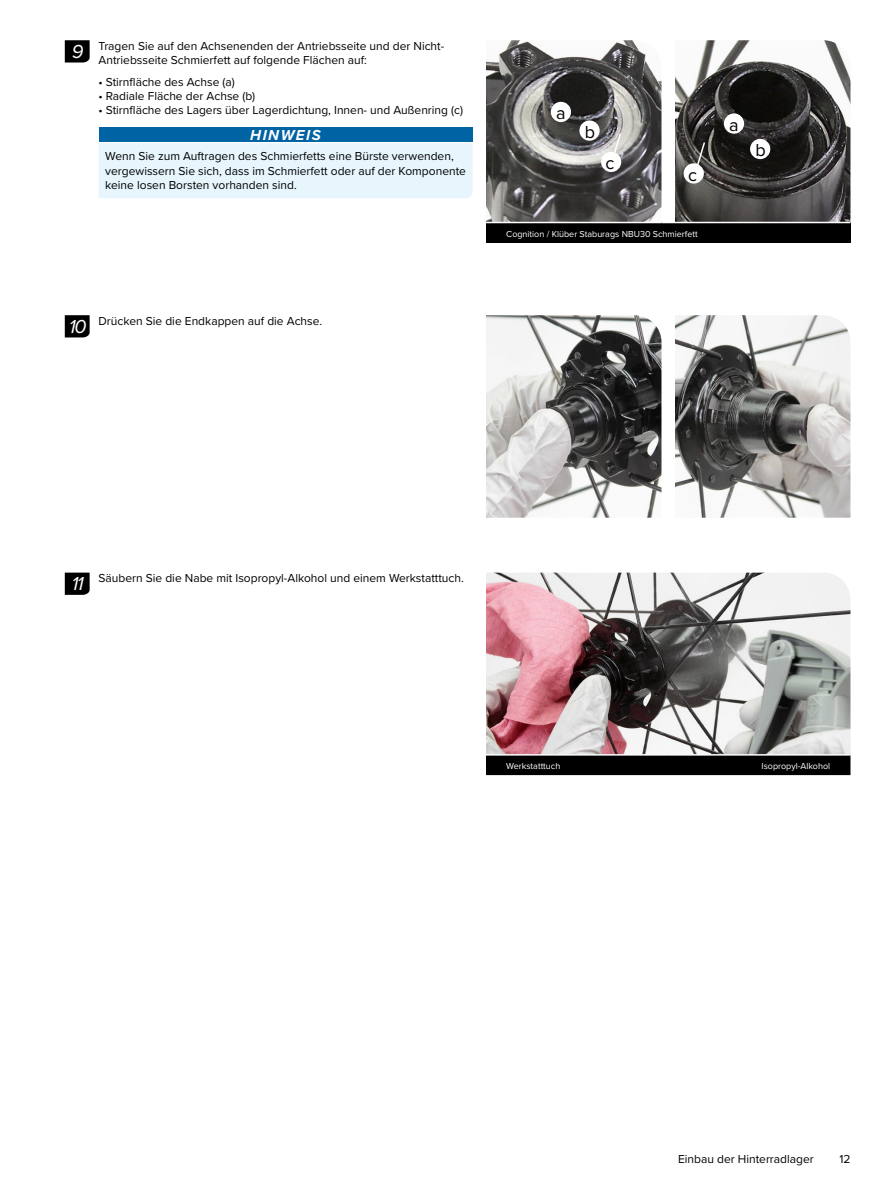
<style>
.page{position:relative;width:891px;height:1188px;background:#fff}
.page>*{position:absolute;margin:0;border:0;box-sizing:border-box;transform-origin:0 0}
.t1{font:italic 19.5px "Proxima Nova";color:#fff}
.t2{font:18px "Proxima Nova";color:#000}
.Signal_Word_left_indent-_NOTICE{font:italic 700 15px "Proxima Nova";letter-spacing:.1em;color:#fff}
.Normal_Text_-_Right_Indent_3_5{font:12px/14.4px "Proxima Nova";color:#000}
.Signal_Word_Text_-_NOTICE_Blue_Shaded_In{font:12px/14.4px "Proxima Nova";color:#000}
.Picture_Caption_left{font:9px "Proxima Nova";color:#fff}
.Picture_Caption_right{font:9px "Proxima Nova";color:#fff}
</style>
<div class="page">
<div style="left:99px;top:127px;width:373px;height:15px;background:#0063a4"></div>
<div style="left:99px;top:143px;width:373px;height:55px;background:#e7f6fd"></div>
<svg style="left:65px;top:40px;width:25px;height:23px"></svg>
<div style="left:486px;top:223px;width:364px;height:20px;background:#000"></div>
<img style="left:486px;top:40px;width:176px;height:182px">
<img style="left:675px;top:40px;width:175px;height:182px">
<div style="left:551px;top:102px;width:20px;height:20px;background:#fff;border-radius:50%"></div>
<div style="left:579px;top:120px;width:21px;height:21px;background:#fff;border-radius:50%"></div>
<div style="left:601px;top:152px;width:20px;height:20px;background:#fff;border-radius:50%"></div>
<svg style="left:612px;top:132px;width:10px;height:26px"></svg>
<div style="left:724px;top:113px;width:20px;height:21px;background:#fff;border-radius:50%"></div>
<div style="left:684px;top:163px;width:20px;height:21px;background:#fff;border-radius:50%"></div>
<div style="left:750px;top:139px;width:20px;height:20px;background:#fff;border-radius:50%"></div>
<svg style="left:696px;top:141px;width:10px;height:27px"></svg>
<svg style="left:65px;top:315px;width:25px;height:22px"></svg>
<img style="left:486px;top:315px;width:176px;height:203px">
<img style="left:675px;top:315px;width:175px;height:203px">
<svg style="left:65px;top:573px;width:25px;height:22px"></svg>
<div style="left:486px;top:756px;width:364px;height:19px;background:#000"></div>
<img style="left:486px;top:573px;width:364px;height:181px">
<p class="t1" style="left:72px;top:37px;width:13px">9</p>
<p class="Normal_Text_-_Right_Indent_3_5" style="left:99px;top:38px;width:347px">Tragen Sie auf den Achsenenden der Antriebsseite und der Nicht-<br>Antriebsseite Schmierfett auf folgende Flächen auf:</p>
<p class="Normal_Text_-_Right_Indent_3_5" style="left:99px;top:74px;width:138px">• Stirnfläche des Achse (a)</p>
<p class="Normal_Text_-_Right_Indent_3_5" style="left:99px;top:88px;width:158px">• Radiale Fläche der Achse (b)</p>
<p class="Normal_Text_-_Right_Indent_3_5" style="left:99px;top:103px;width:366px">• Stirnfläche des Lagers über Lagerdichtung, Innen- und Außenring (c)</p>
<p class="Signal_Word_left_indent-_NOTICE" style="left:250px;top:124px;width:72px">HINWEIS</p>
<p class="Signal_Word_Text_-_NOTICE_Blue_Shaded_In" style="left:105px;top:149px;width:362px">Wenn Sie zum Auftragen des Schmierfetts eine Bürste verwenden, vergewissern Sie sich, dass im Schmierfett oder auf der Komponente keine losen Borsten vorhanden sind.</p>
<p class="t1" style="left:69px;top:312px;width:19px">10</p>
<p class="Normal_Text_-_Right_Indent_3_5" style="left:99px;top:313px;width:225px">Drücken Sie die Endkappen auf die Achse.</p>
<p class="t2" style="left:556px;top:100px;width:11px">a</p>
<p class="t2" style="left:585px;top:118px;width:12px">b</p>
<p class="t2" style="left:606px;top:150px;width:10px">c</p>
<p class="t2" style="left:688px;top:161px;width:10px">c</p>
<p class="Picture_Caption_left" style="left:506px;top:227px;width:193px">Cognition / Klüber Staburags NBU30 Schmierfett</p>
<p class="t2" style="left:729px;top:111px;width:11px">a</p>
<p class="t2" style="left:756px;top:137px;width:12px">b</p>
<p class="t1" style="left:72px;top:569px;width:13px">11</p>
<p class="Normal_Text_-_Right_Indent_3_5" style="left:99px;top:571px;width:367px">Säubern Sie die Nabe mit Isopropyl-Alkohol und einem Werkstatttuch.</p>
<p class="Picture_Caption_left" style="left:506px;top:759px;width:56px">Werkstatttuch</p>
<p class="Picture_Caption_right" style="left:762px;top:759px;width:70px">Isopropyl-Alkohol</p>
<p class="Signal_Word_Text_-_NOTICE_Blue_Shaded_In" style="left:678px;top:1151px;width:137px">Einbau der Hinterradlager</p>
<p class="Signal_Word_Text_-_NOTICE_Blue_Shaded_In" style="left:839px;top:1151px;width:13px">12</p>
</div>
